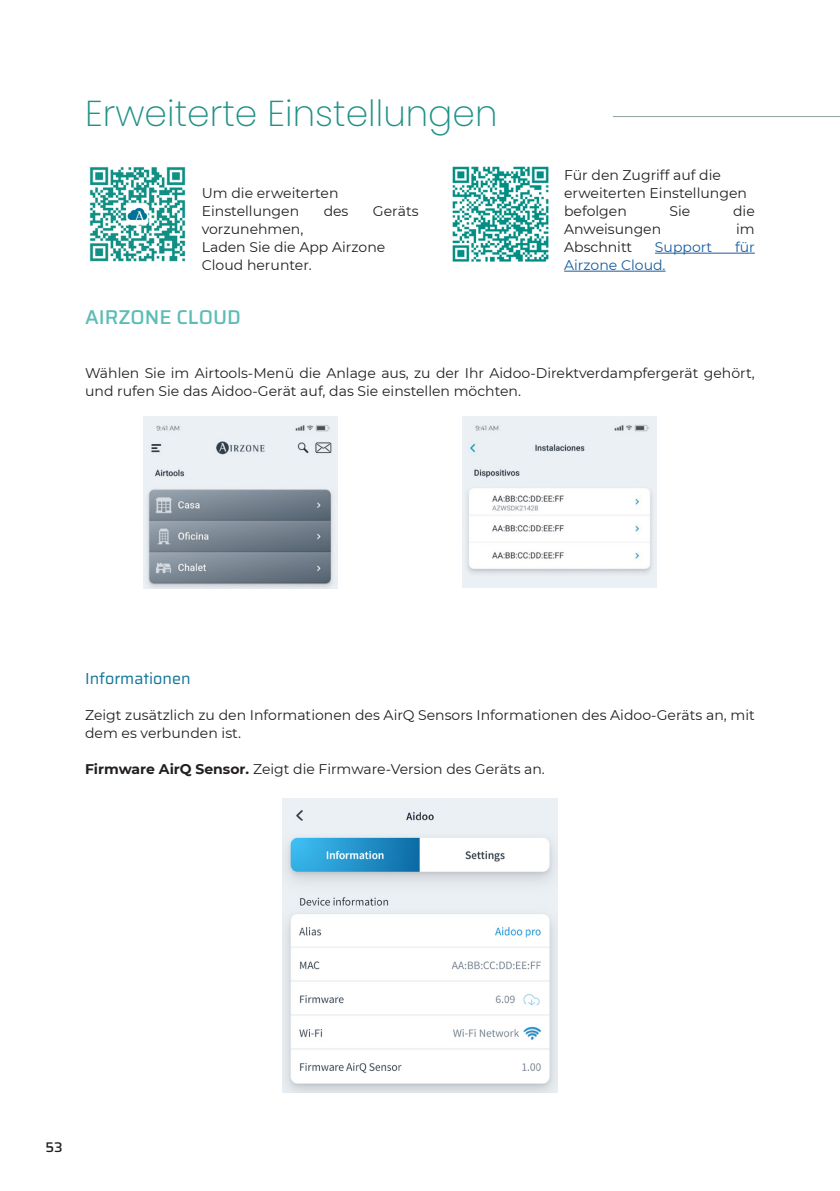
<style>
.page{position:relative;width:840px;height:1191px;background:#fff}
.page>*{position:absolute;margin:0;border:0;box-sizing:border-box;transform-origin:0 0}
.DE_Título_1{font:200 36px "Poppins";color:#1f9187}
.DE_Título_2{font:500 20px "Saira";color:#5cbdb6}
.DE_Título_3{font:16px "Saira";color:#127699}
.Párrafo{font:14px/18px "Montserrat";color:#231f20}
.Párrafo-2{font:14px "Montserrat";color:#175d9e}
.t1{font:500 14px "Saira";color:#231f20}
.s1{font-weight:700}
</style>
<div class="page">
<hr style="left:612px;top:116px;width:227px;height:1px;background:#92a0a1">
<img style="left:452px;top:166px;width:97px;height:96px">
<img style="left:89px;top:166px;width:97px;height:96px">
<hr style="left:654px;top:253px;width:100px;height:1px;background:#175d9e">
<hr style="left:564px;top:271px;width:101px;height:1px;background:#175d9e">
<img style="left:282px;top:798px;width:275px;height:294px">
<img style="left:143px;top:416px;width:194px;height:172px">
<img style="left:462px;top:416px;width:194px;height:172px">
<p class="DE_Título_1" style="left:85px;top:93px;width:413px">Erweiterte Einstellungen</p>
<p class="Párrafo" style="left:202px;top:184px;width:138px">Um die erweiterten</p>
<p class="Párrafo" style="left:202px;top:202px;width:99px">Einstellungen</p>
<p class="Párrafo" style="left:323px;top:202px;width:26px">des</p>
<p class="Párrafo" style="left:373px;top:202px;width:47px">Geräts</p>
<p class="Párrafo" style="left:202px;top:220px;width:103px">vorzunehmen,</p>
<p class="Párrafo" style="left:202px;top:238px;width:185px">Laden Sie die App Airzone</p>
<p class="Párrafo" style="left:202px;top:256px;width:111px">Cloud herunter.</p>
<p class="DE_Título_2" style="left:85px;top:302px;width:157px">AIRZONE CLOUD</p>
<p class="Párrafo" style="left:564px;top:166px;width:158px">Für den Zugriff auf die</p>
<p class="Párrafo" style="left:564px;top:184px;width:184px">erweiterten Einstellungen</p>
<p class="Párrafo" style="left:564px;top:202px;width:64px">befolgen</p>
<p class="Párrafo" style="left:669px;top:202px;width:22px">Sie</p>
<p class="Párrafo" style="left:732px;top:202px;width:23px">die</p>
<p class="Párrafo" style="left:564px;top:220px;width:99px">Anweisungen</p>
<p class="Párrafo" style="left:735px;top:220px;width:20px">im</p>
<p class="Párrafo" style="left:564px;top:238px;width:70px">Abschnitt</p>
<p class="Párrafo-2" style="left:654px;top:237px;width:59px">Support</p>
<p class="Párrafo-2" style="left:734px;top:237px;width:21px">für</p>
<p class="Párrafo-2" style="left:564px;top:255px;width:103px">Airzone Cloud.</p>
<p class="Párrafo" style="left:85px;top:364px;width:670px">Wählen Sie im Airtools-Menü die Anlage aus, zu der Ihr Aidoo-Direktverdampfergerät gehört, und rufen Sie das Aidoo-Gerät auf, das Sie einstellen möchten.</p>
<p class="DE_Título_3" style="left:85px;top:666px;width:107px">Informationen</p>
<p class="Párrafo" style="left:85px;top:706px;width:670px">Zeigt zusätzlich zu den Informationen des AirQ Sensors Informationen des Aidoo-Geräts an, mit dem es verbunden ist.</p>
<p class="Párrafo" style="left:85px;top:760px;width:461px"><span class="s1">Firmware AirQ Sensor.</span> Zeigt die Firmware-Version des Geräts an.</p>
<p class="t1" style="left:45px;top:1136px;width:19px">53</p>
</div>
